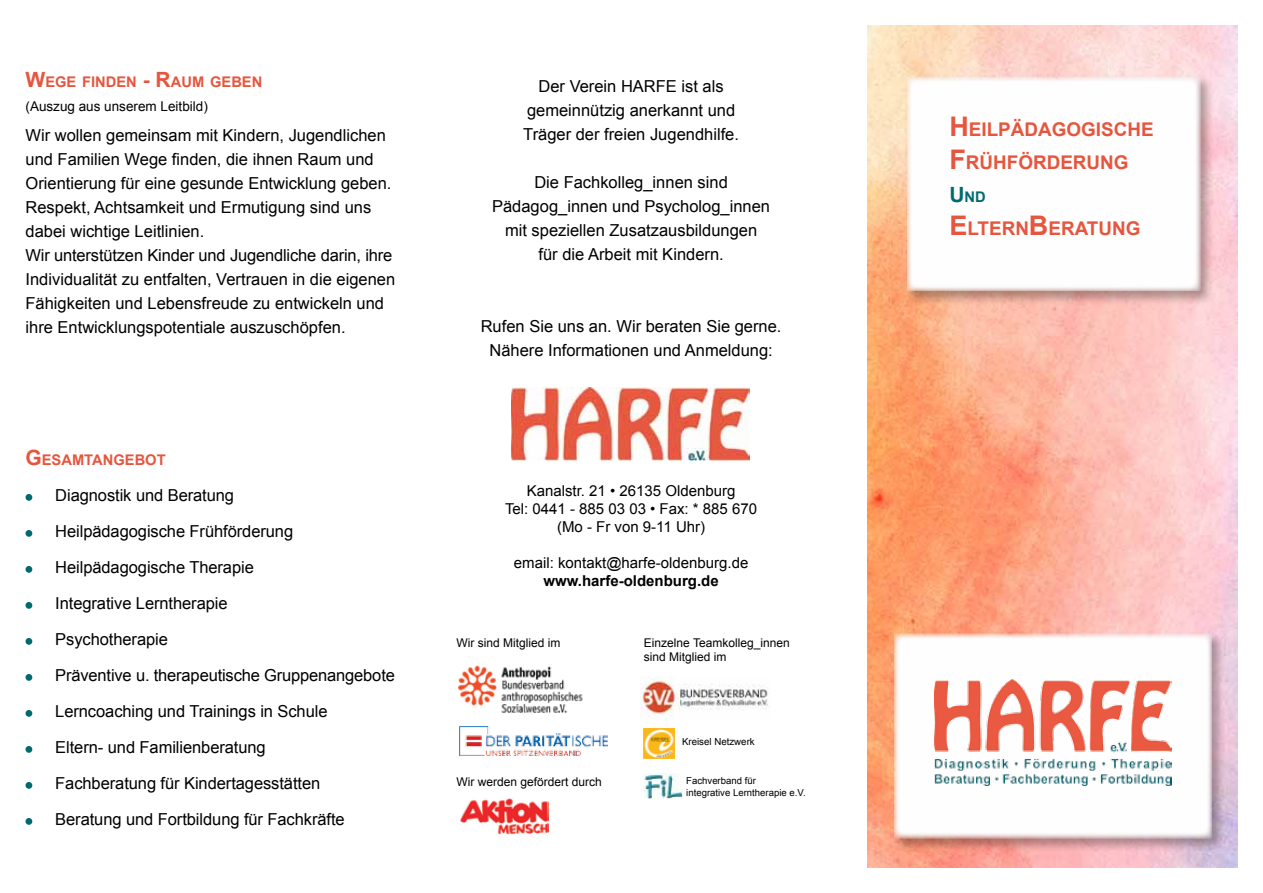
<style>
.page{position:relative;width:1263px;height:893px;background:#fff}
.page>*{position:absolute;margin:0;border:0;box-sizing:border-box;transform-origin:0 0}
.t1{font:700 18.9px/33px "Arial";color:#e6563e}
.t2{font:16.5px/24px "Arial";color:#000;text-align:center}
.t3{font:15px/18px "Arial";color:#000;text-align:center}
.t4{font:700 15px "Arial";color:#000}
.t5{font:700 14.7px "Arial";color:#e6563e}
.t6{font:700 14.7px "Arial";color:#006a71}
.t7{font:13.5px "Arial";color:#000}
.t8{font:12px/14.4px "Arial";color:#000}
.t9{font:9.75px "Arial";color:#000}
.t10{font:9.6px/11.6px "Arial";color:#000}
.s1{font-size:21px}
.s2{font-size:27px}
</style>
<div class="page">
<img style="left:867px;top:26px;width:370px;height:841px">
<div style="left:26px;top:494px;width:6px;height:7px;background:#006a71;border-radius:50%"></div>
<div style="left:26px;top:530px;width:6px;height:7px;background:#006a71;border-radius:50%"></div>
<div style="left:26px;top:566px;width:6px;height:7px;background:#006a71;border-radius:50%"></div>
<div style="left:26px;top:602px;width:6px;height:7px;background:#006a71;border-radius:50%"></div>
<div style="left:26px;top:638px;width:6px;height:7px;background:#006a71;border-radius:50%"></div>
<div style="left:26px;top:674px;width:6px;height:7px;background:#006a71;border-radius:50%"></div>
<div style="left:26px;top:710px;width:6px;height:7px;background:#006a71;border-radius:50%"></div>
<div style="left:26px;top:746px;width:6px;height:7px;background:#006a71;border-radius:50%"></div>
<div style="left:26px;top:782px;width:6px;height:7px;background:#006a71;border-radius:50%"></div>
<div style="left:26px;top:818px;width:6px;height:7px;background:#006a71;border-radius:50%"></div>
<div style="left:892px;top:632px;width:334px;height:221px;background:#000;opacity:.3"></div>
<div style="left:894px;top:634px;width:318px;height:205px;background:#fff"></div>
<img style="left:934px;top:679px;width:238px;height:107px">
<div style="left:904px;top:74px;width:310px;height:231px;background:#000;opacity:.3"></div>
<div style="left:907px;top:77px;width:293px;height:214px;background:#fff"></div>
<img style="left:458px;top:665px;width:125px;height:47px">
<img style="left:641px;top:677px;width:128px;height:42px">
<img style="left:459px;top:726px;width:148px;height:29px">
<img style="left:644px;top:728px;width:30px;height:31px">
<img style="left:644px;top:774px;width:39px;height:24px">
<img style="left:460px;top:798px;width:88px;height:36px">
<img style="left:511px;top:387px;width:238px;height:73px">
<p class="t5" style="left:26px;top:72px;width:238px"><span class="s1">W</span>EGE FINDEN <span class="s1">- R</span>AUM GEBEN</p>
<p class="t7" style="left:26px;top:97px;width:184px">(Auszug aus unserem Leitbild)</p>
<p class="t2" style="left:26px;top:123px;width:371px;text-align:left">Wir wollen gemeinsam mit Kindern, Jugendlichen und Familien Wege finden, die ihnen Raum und Orientierung für eine gesunde Entwicklung geben.<br>Respekt, Achtsamkeit und Ermutigung sind uns dabei wichtige Leitlinien.<br>Wir unterstützen Kinder und Jugendliche darin, ihre Individualität zu entfalten, Vertrauen in die eigenen Fähigkeiten und Lebensfreude zu entwickeln und ihre Entwicklungspotentiale auszuschöpfen.</p>
<p class="t5" style="left:26px;top:450px;width:142px"><span class="s1">G</span> ESAMTANGEBOT</p>
<p class="t2" style="left:55px;top:477px;width:341px;line-height:36px;text-align:left">Diagnostik und Beratung<br>Heilpädagogische Frühförderung<br>Heilpädagogische Therapie<br>Integrative Lerntherapie<br>Psychotherapie<br>Präventive u. therapeutische Gruppenangebote<br>Lerncoaching und Trainings in Schule<br>Eltern- und Familienberatung<br>Fachberatung für Kindertagesstätten<br>Beratung und Fortbildung für Fachkräfte</p>
<p class="t2" style="left:523px;top:74px;width:217px">Der Verein HARFE ist als gemeinnützig anerkannt und<br>Träger der freien Jugendhilfe.</p>
<p class="t2" style="left:492px;top:170px;width:279px">Die Fachkolleg_innen sind<br>Pädagog_innen und Psycholog_innen mit speziellen Zusatzausbildungen<br>für die Arbeit mit Kindern.</p>
<p class="t2" style="left:481px;top:314px;width:302px">Rufen Sie uns an. Wir beraten Sie gerne.<br>Nähere Informationen und Anmeldung:</p>
<p class="t3" style="left:505px;top:482px;width:254px">Kanalstr. 21 • 26135 Oldenburg<br>Tel: 0441 - 885 03 03 • Fax: * 885 670 (Mo - Fr von 9-11 Uhr)</p>
<p class="t3" style="left:514px;top:554px;width:236px">email: kontakt@harfe-oldenburg.de</p>
<p class="t4" style="left:543px;top:571px;width:177px">www.harfe-oldenburg.de</p>
<p class="t8" style="left:456px;top:636px;width:106px">Wir sind Mitglied im</p>
<p class="t8" style="left:456px;top:774px;width:147px">Wir werden gefördert durch</p>
<p class="t8" style="left:644px;top:636px;width:147px">Einzelne Teamkolleg_innen sind Mitglied im</p>
<p class="t9" style="left:682px;top:735px;width:74px">Kreisel Netzwerk</p>
<p class="t10" style="left:686px;top:775px;width:121px">Fachverband für<br>integrative Lerntherapie e.V.</p>
<p class="t1" style="left:949px;top:113px;width:206px"><span class="s2">H</span>EILPÄDAGOGISCHE<br><span class="s2">F</span>RÜHFÖRDERUNG</p>
<p class="t6" style="left:949px;top:187px;width:38px"><span class="s1">U</span>ND</p>
<p class="t1" style="left:949px;top:212px;width:193px"><span class="s2">E</span>LTERN<span class="s2">B</span>ERATUNG</p>
</div>
